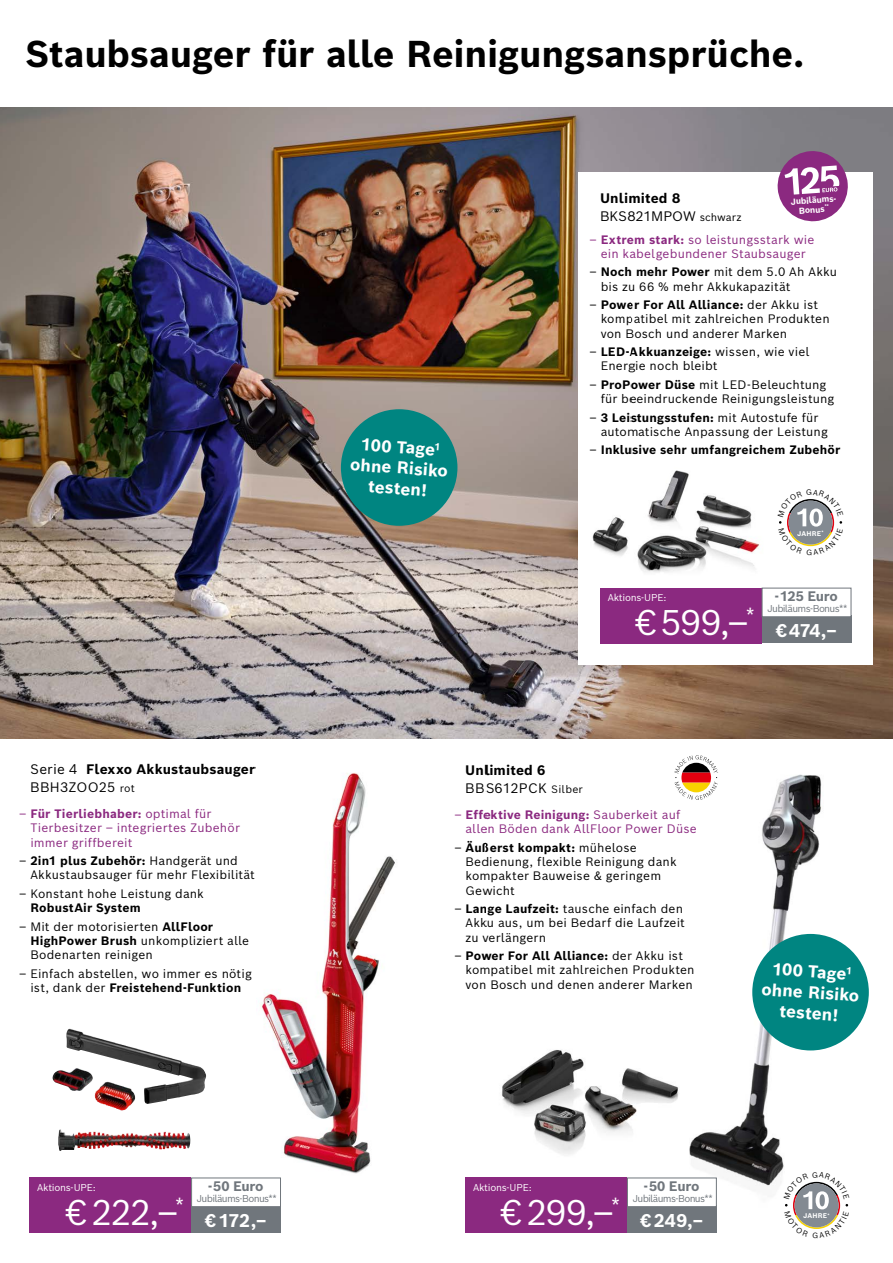
<style>
.page{position:relative;width:893px;height:1263px;background:#fff}
.page>*{position:absolute;margin:0;border:0;box-sizing:border-box;transform-origin:0 0}
.t1{font:700 36.6px "Bosch Sans";letter-spacing:-.005em;color:#000}
.t2{font:34.95px "Bosch Sans";letter-spacing:-.055em;color:#fff}
.t3{font:700 18px "Bosch Sans";letter-spacing:-.015em;color:#fff}
.t4{font:700 16.8px/20.9px "Bosch Sans";color:#fff;text-align:center}
.t5{font:700 13.5px/18px "Bosch Sans";letter-spacing:.01em;color:#000}
.t6{font:700 13.5px "Bosch Sans";letter-spacing:-.02em;color:#70767c}
.t7{font:12px/14.2px "Bosch Sans";letter-spacing:.015em;color:#000}
.t8{font:12px/14.2px "Bosch Sans";letter-spacing:.015em;color:#8b2980}
.t9{font:700 12px "Bosch Sans";letter-spacing:.015em;color:#000}
.t10{font:9.75px "Bosch Sans";letter-spacing:-.07em;color:#70767c}
.t11{font:9.75px "Bosch Sans";letter-spacing:-.025em;color:#fff}
.t12{font:700 8.55px/9.6px "Bosch Sans";color:#fff;text-align:center}
.t13{font:700 6.75px "Bosch Sans";letter-spacing:.02em;color:#fff}
.s1{font-weight:400}
.s2{font-weight:400;font-size:10.5px}
.s3{font-weight:700}
</style>
<div class="page">
<img style="left:0;top:108px;width:893px;height:630px">
<div style="left:578px;top:172px;width:295px;height:493px;background:#fff"></div>
<img style="left:592px;top:495px;width:168px;height:78px">
<img style="left:642px;top:470px;width:48px;height:63px">
<div style="left:600px;top:588px;width:162px;height:55px;background:#8b2980"></div>
<div style="left:762px;top:615px;width:89px;height:28px;background:#70767c"></div>
<div style="left:762px;top:588px;width:89px;height:29px;background:#fff;border:1px solid #70767c"></div>
<img style="left:261px;top:773px;width:134px;height:401px">
<img style="left:52px;top:1028px;width:154px;height:83px">
<div style="left:30px;top:1177px;width:161px;height:56px;background:#8b2980"></div>
<div style="left:191px;top:1205px;width:90px;height:28px;background:#70767c"></div>
<div style="left:191px;top:1177px;width:90px;height:30px;background:#fff;border:1px solid #70767c"></div>
<img style="left:689px;top:774px;width:147px;height:412px">
<div style="left:669px;top:749px;width:54px;height:57px;background:#fff"></div>
<svg style="left:674px;top:755px;width:44px;height:45px"></svg>
<div style="left:779px;top:1168px;width:75px;height:74px;background:#fff;border-radius:50%"></div>
<div style="left:752px;top:934px;width:117px;height:116px;background:#008581;border-radius:50%"></div>
<div style="left:341px;top:409px;width:116px;height:117px;background:#008581;border-radius:50%"></div>
<img style="left:589px;top:1068px;width:90px;height:65px">
<img style="left:501px;top:1050px;width:88px;height:105px">
<div style="left:466px;top:1177px;width:161px;height:56px;background:#8b2980"></div>
<div style="left:627px;top:1205px;width:90px;height:28px;background:#70767c"></div>
<div style="left:627px;top:1177px;width:90px;height:30px;background:#fff;border:1px solid #70767c"></div>
<svg style="left:776px;top:150px;width:73px;height:72px"></svg>
<svg style="left:779px;top:499px;width:64px;height:48px"></svg>
<svg style="left:784px;top:1172px;width:65px;height:57px"></svg>
<h1 class="t1" style="left:25px;top:29px;width:780px">Staubsauger für alle Reinigungsansprüche.</h1>
<p class="t5" style="left:600px;top:189px;width:143px">Unlimited 8<br><span class="s1">BKS821MPOW</span> <span class="s2">schwarz</span></p>
<p class="t12" style="left:790px;top:197px;width:49px;rotate:-4deg">Jubiläums-<br>Bonus<sup>**</sup></p>
<h3 class="t4" style="left:352px;top:433px;width:100px;rotate:4deg">100 Tage<sup>1 </sup>ohne Risiko testen!</h3>
<p class="t8" style="left:590px;top:232px;width:226px;text-align:center">– <span class="s3">Extrem stark:</span> so leistungsstark wie ein kabelgebundener Staubsauger</p>
<p class="t7" style="left:601px;top:264px;width:238px;text-indent:-11px">– <span class="s3">Noch mehr Power</span> mit dem 5.0 Ah Akku bis zu 66 % mehr Akkukapazität</p>
<p class="t7" style="left:601px;top:297px;width:231px;text-indent:-11px">– <span class="s3">Power For All Alliance:</span> der Akku ist kompatibel mit zahlreichen Produkten von Bosch und anderer Marken</p>
<p class="t7" style="left:601px;top:344px;width:210px;text-indent:-11px">– <span class="s3">LED-Akkuanzeige:</span> wissen, wie viel<br>Energie noch bleibt</p>
<p class="t7" style="left:601px;top:377px;width:235px;text-indent:-11px">– <span class="s3">ProPower Düse</span> mit LED-Beleuchtung für beeindruckende Reinigungsleistung</p>
<p class="t7" style="left:601px;top:410px;width:229px;text-indent:-11px">– <span class="s3">3 Leistungsstufen:</span> mit Autostufe für automatische Anpassung der Leistung</p>
<p class="t9" style="left:590px;top:442px;width:252px"><span class="s1">–</span> Inklusive sehr umfangreichem Zubehör</p>
<p class="t13" style="left:797px;top:528px;width:28px">JAHRE<sup>*</sup></p>
<p class="t11" style="left:608px;top:591px;width:60px">Aktions-UPE:</p>
<h2 class="t2" style="left:635px;top:599px;width:121px">€ 599,–<sup>*</sup></h2>
<p class="t6" style="left:775px;top:587px;width:65px">- 125 Euro</p>
<p class="t10" style="left:767px;top:602px;width:82px">Jubiläums-Bonus**</p>
<h3 class="t3" style="left:776px;top:618px;width:63px">€ 474,–</h3>
<p class="t5" style="left:30px;top:759px;width:226px"><span class="s1">Serie 4</span> Flexxo Akkustaubsauger<br><span class="s1">BBH3ZOO25</span> <span class="s2">rot</span></p>
<p class="t5" style="left:465px;top:760px;width:119px">Unlimited 6<br><span class="s1">BBS612PCK</span> <span class="s2">Silber</span></p>
<p class="t8" style="left:30px;top:806px;width:211px;text-indent:-11px">– <span class="s3">Für Tierliebhaber:</span> optimal für<br>Tierbesitzer – integriertes Zubehör immer griffbereit</p>
<p class="t7" style="left:30px;top:853px;width:226px;text-indent:-11px">– <span class="s3">2in1 plus Zubehör:</span> Handgerät und<br>Akkustaubsauger für mehr Flexibilität</p>
<p class="t7" style="left:19px;top:886px;width:186px">– Konstant hohe Leistung dank</p>
<p class="t9" style="left:30px;top:900px;width:112px">RobustAir System</p>
<p class="t7" style="left:30px;top:919px;width:220px;text-indent:-11px">– Mit der motorisierten <span class="s3">AllFloor<br>HighPower Brush</span> unkompliziert alle<br>Bodenarten reinigen</p>
<p class="t7" style="left:19px;top:966px;width:234px;text-align:center">– Einfach abstellen, wo immer es nötig ist, dank der <span class="s3">Freistehend-Funktion</span></p>
<p class="t8" style="left:465px;top:807px;width:233px;text-indent:-11px">– <span class="s3">Effektive Reinigung:</span> Sauberkeit auf allen Böden dank AllFloor Power Düse</p>
<p class="t7" style="left:465px;top:840px;width:213px;text-indent:-11px">– <span class="s3">Äußerst kompakt:</span> mühelose<br>Bedienung, flexible Reinigung dank kompakter Bauweise &amp; geringem<br>Gewicht</p>
<p class="t7" style="left:465px;top:901px;width:221px;text-indent:-11px">– <span class="s3">Lange Laufzeit:</span> tausche einfach den<br>Akku aus, um bei Bedarf die Laufzeit zu verlängern</p>
<p class="t7" style="left:465px;top:948px;width:231px;text-indent:-11px">– <span class="s3">Power For All Alliance:</span> der Akku ist kompatibel mit zahlreichen Produkten von Bosch und denen anderer Marken</p>
<h3 class="t4" style="left:764px;top:957px;width:100px;rotate:4deg">100 Tage<sup>1 </sup>ohne Risiko testen!</h3>
<p class="t11" style="left:37px;top:1181px;width:60px">Aktions-UPE:</p>
<h2 class="t2" style="left:66px;top:1188px;width:120px">€ 222,–<sup>*</sup></h2>
<p class="t6" style="left:208px;top:1177px;width:57px">- 50 Euro</p>
<p class="t10" style="left:197px;top:1192px;width:82px">Jubiläums-Bonus**</p>
<h3 class="t3" style="left:205px;top:1208px;width:63px">€ 172,–</h3>
<p class="t11" style="left:473px;top:1181px;width:60px">Aktions-UPE:</p>
<h2 class="t2" style="left:501px;top:1188px;width:121px">€ 299,–<sup>*</sup></h2>
<p class="t6" style="left:644px;top:1177px;width:57px">- 50 Euro</p>
<p class="t10" style="left:633px;top:1192px;width:82px">Jubiläums-Bonus**</p>
<h3 class="t3" style="left:640px;top:1208px;width:64px">€ 249,–</h3>
<p class="t13" style="left:803px;top:1211px;width:28px">JAHRE<sup>*</sup></p>
</div>
